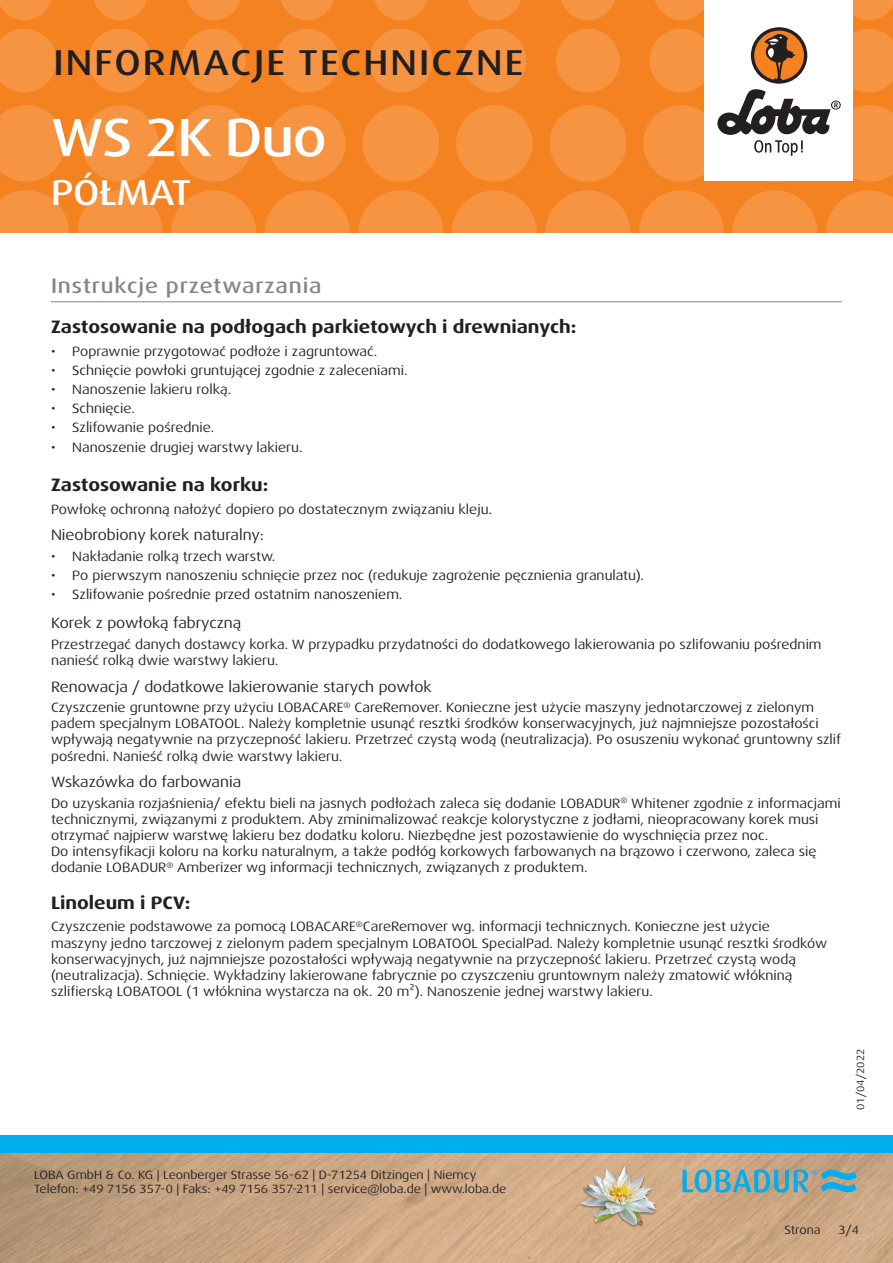
<style>
.page{position:relative;width:893px;height:1263px;background:#fff}
.page>*{position:absolute;margin:0;border:0;box-sizing:border-box;transform-origin:0 0}
.t1{font:500 expanded 54px "Dax Pro";letter-spacing:-.025em;color:#fff}
.t2{font:500 expanded 36px "Dax Pro";letter-spacing:.06em;color:#231f20}
.t3{font:500 expanded 36px "Dax Pro";letter-spacing:-.015em;color:#fff}
.Titel_grau{font:500 expanded 21px "Dax Pro";letter-spacing:.04em;color:#82858b}
.t4{font:700 expanded 18px "Dax Pro";color:#231f20}
.t5{font:expanded 15px "Dax Pro";color:#231f20}
.Text{font:expanded 13.5px/16.2px "Dax Pro";color:#231f20}
.t6{font:expanded 12px/14.4px "Dax Pro";color:#231f20}
.t7{font:expanded 10.5px "Dax Pro";color:#231f20}
</style>
<div class="page">
<div style="left:0;top:0;width:893px;height:233px;background:#f58220"></div>
<svg style="left:0;top:190px;width:69px;height:43px"></svg>
<svg style="left:78px;top:190px;width:85px;height:85px;fill:#f69441"></svg>
<svg style="left:171px;top:190px;width:85px;height:85px;fill:#f69441"></svg>
<svg style="left:265px;top:190px;width:85px;height:85px;fill:#f69441"></svg>
<svg style="left:358px;top:190px;width:85px;height:85px;fill:#f69441"></svg>
<svg style="left:545px;top:190px;width:85px;height:85px;fill:#f69441"></svg>
<svg style="left:452px;top:190px;width:85px;height:85px;fill:#f69441"></svg>
<svg style="left:732px;top:190px;width:85px;height:85px;fill:#f69441"></svg>
<svg style="left:639px;top:190px;width:85px;height:85px;fill:#f69441"></svg>
<svg style="left:826px;top:190px;width:67px;height:43px"></svg>
<svg style="left:0;top:105px;width:65px;height:77px"></svg>
<svg style="left:82px;top:105px;width:76px;height:77px"></svg>
<svg style="left:175px;top:105px;width:77px;height:77px"></svg>
<svg style="left:269px;top:105px;width:76px;height:77px"></svg>
<svg style="left:456px;top:105px;width:77px;height:77px"></svg>
<svg style="left:362px;top:105px;width:77px;height:77px"></svg>
<svg style="left:550px;top:105px;width:76px;height:77px"></svg>
<svg style="left:0;top:29px;width:56px;height:63px"></svg>
<svg style="left:182px;top:29px;width:64px;height:63px"></svg>
<svg style="left:88px;top:29px;width:64px;height:63px"></svg>
<svg style="left:275px;top:29px;width:64px;height:63px"></svg>
<svg style="left:462px;top:29px;width:64px;height:63px"></svg>
<svg style="left:369px;top:29px;width:64px;height:63px"></svg>
<svg style="left:556px;top:29px;width:64px;height:63px"></svg>
<svg style="left:0;top:0;width:51px;height:20px"></svg>
<svg style="left:187px;top:0;width:53px;height:20px"></svg>
<svg style="left:468px;top:0;width:53px;height:20px"></svg>
<svg style="left:655px;top:0;width:49px;height:20px"></svg>
<svg style="left:93px;top:0;width:54px;height:20px"></svg>
<svg style="left:374px;top:0;width:54px;height:20px"></svg>
<svg style="left:281px;top:0;width:53px;height:20px"></svg>
<svg style="left:561px;top:0;width:54px;height:20px"></svg>
<svg style="left:853px;top:0;width:40px;height:20px"></svg>
<img style="left:0;top:1152px;width:893px;height:111px">
<div style="left:0;top:1135px;width:893px;height:17px;background:#00aeef"></div>
<div style="left:704px;top:0;width:149px;height:181px;background:#fff"></div>
<svg style="left:643px;top:29px;width:250px;height:153px"></svg>
<img style="left:578px;top:1161px;width:82px;height:81px">
<svg style="left:682px;top:1169px;width:175px;height:24px;background:#75a8ae"></svg>
<hr style="left:51px;top:301px;width:791px;height:1px;background:#82858b">
<h2 class="t2" style="left:53px;top:40px;width:471px">INFORMACJE TECHNICZNE</h2>
<p class="t1" style="left:51px;top:103px;width:277px">WS 2K Duo</p>
<h2 class="t3" style="left:51px;top:169px;width:142px">PÓŁMAT</h2>
<p class="Titel_grau" style="left:51px;top:272px;width:272px">Instrukcje przetwarzania</p>
<p class="t4" style="left:51px;top:315px;width:527px">Zastosowanie na podłogach parkietowych i drewnianych:</p>
<p class="Text" style="left:51px;top:343px;width:328px">• Poprawnie przygotować podłoże i zagruntować.</p>
<p class="Text" style="left:51px;top:362px;width:358px">• Schnięcie powłoki gruntującej zgodnie z zaleceniami.</p>
<p class="Text" style="left:51px;top:381px;width:182px">• Nanoszenie lakieru rolką.</p>
<p class="Text" style="left:51px;top:400px;width:85px">• Schnięcie.</p>
<p class="Text" style="left:51px;top:420px;width:165px">• Szlifowanie pośrednie.</p>
<p class="Text" style="left:51px;top:439px;width:253px">• Nanoszenie drugiej warstwy lakieru.</p>
<p class="t4" style="left:51px;top:473px;width:219px">Zastosowanie na korku:</p>
<p class="Text" style="left:51px;top:501px;width:443px">Powłokę ochronną nałożyć dopiero po dostatecznym związaniu kleju.</p>
<p class="t5" style="left:51px;top:525px;width:215px">Nieobrobiony korek naturalny:</p>
<p class="Text" style="left:51px;top:548px;width:226px">• Nakładanie rolką trzech warstw.</p>
<p class="Text" style="left:51px;top:567px;width:595px">• Po pierwszym nanoszeniu schnięcie przez noc (redukuje zagrożenie pęcznienia granulatu).</p>
<p class="Text" style="left:51px;top:586px;width:353px">• Szlifowanie pośrednie przed ostatnim nanoszeniem.</p>
<p class="t5" style="left:51px;top:614px;width:192px">Korek z powłoką fabryczną</p>
<p class="Text" style="left:51px;top:636px;width:772px">Przestrzegać danych dostawcy korka. W przypadku przydatności do dodatkowego lakierowania po szlifowaniu pośrednim nanieść rolką dwie warstwy lakieru.</p>
<p class="t5" style="left:51px;top:677px;width:382px">Renowacja / dodatkowe lakierowanie starych powłok</p>
<p class="Text" style="left:51px;top:699px;width:792px">Czyszczenie gruntowne przy użyciu LOBACARE<sup>®</sup> CareRemover. Konieczne jest użycie maszyny jednotarczowej z zielonym padem specjalnym LOBATOOL. Należy kompletnie usunąć resztki środków konserwacyjnych, już najmniejsze pozostałości wpływają negatywnie na przyczepność lakieru. Przetrzeć czystą wodą (neutralizacja). Po osuszeniu wykonać gruntowny szlif pośredni. Nanieść rolką dwie warstwy lakieru.</p>
<p class="t5" style="left:51px;top:772px;width:192px">Wskazówka do farbowania</p>
<p class="Text" style="left:51px;top:795px;width:791px">Do uzyskania rozjaśnienia/ efektu bieli na jasnych podłożach zaleca się dodanie LOBADUR<sup>®</sup> Whitener zgodnie z informacjami technicznymi, związanymi z produktem. Aby zminimalizować reakcje kolorystyczne z jodłami, nieopracowany korek musi otrzymać najpierw warstwę lakieru bez dodatku koloru. Niezbędne jest pozostawienie do wyschnięcia przez noc.</p>
<p class="Text" style="left:51px;top:843px;width:767px">Do intensyfikacji koloru na korku naturalnym, a także podłóg korkowych farbowanych na brązowo i czerwono, zaleca się dodanie LOBADUR<sup>®</sup> Amberizer wg informacji technicznych, związanych z produktem.</p>
<p class="t4" style="left:51px;top:891px;width:141px">Linoleum i PCV:</p>
<p class="Text" style="left:51px;top:919px;width:778px">Czyszczenie podstawowe za pomocą LOBACARE<sup>®</sup>CareRemover wg. informacji technicznych. Konieczne jest użycie maszyny jedno tarczowej z zielonym padem specjalnym LOBATOOL SpecialPad. Należy kompletnie usunąć resztki środków konserwacyjnych, już najmniejsze pozostałości wpływają negatywnie na przyczepność lakieru. Przetrzeć czystą wodą (neutralizacja). Schnięcie. Wykładziny lakierowane fabrycznie po czyszczeniu gruntownym należy zmatowić włókniną szlifierską LOBATOOL (1 włóknina wystarcza na ok. 20 m²). Nanoszenie jednej warstwy lakieru.</p>
<p class="t7" style="left:854px;top:1110px;width:63px;rotate:-90deg">01/04/2022</p>
<p class="t6" style="left:34px;top:1167px;width:474px">LOBA GmbH &amp; Co. KG | Leonberger Strasse 56-62 | D-71254 Ditzingen | Niemcy<br>Telefon: +49 7156 357-0 | Faks: +49 7156 357-211 | service@loba.de | www.loba.de</p>
<p class="t6" style="left:785px;top:1223px;width:38px">Strona</p>
<p class="t6" style="left:838px;top:1223px;width:22px">3/4</p>
</div>
